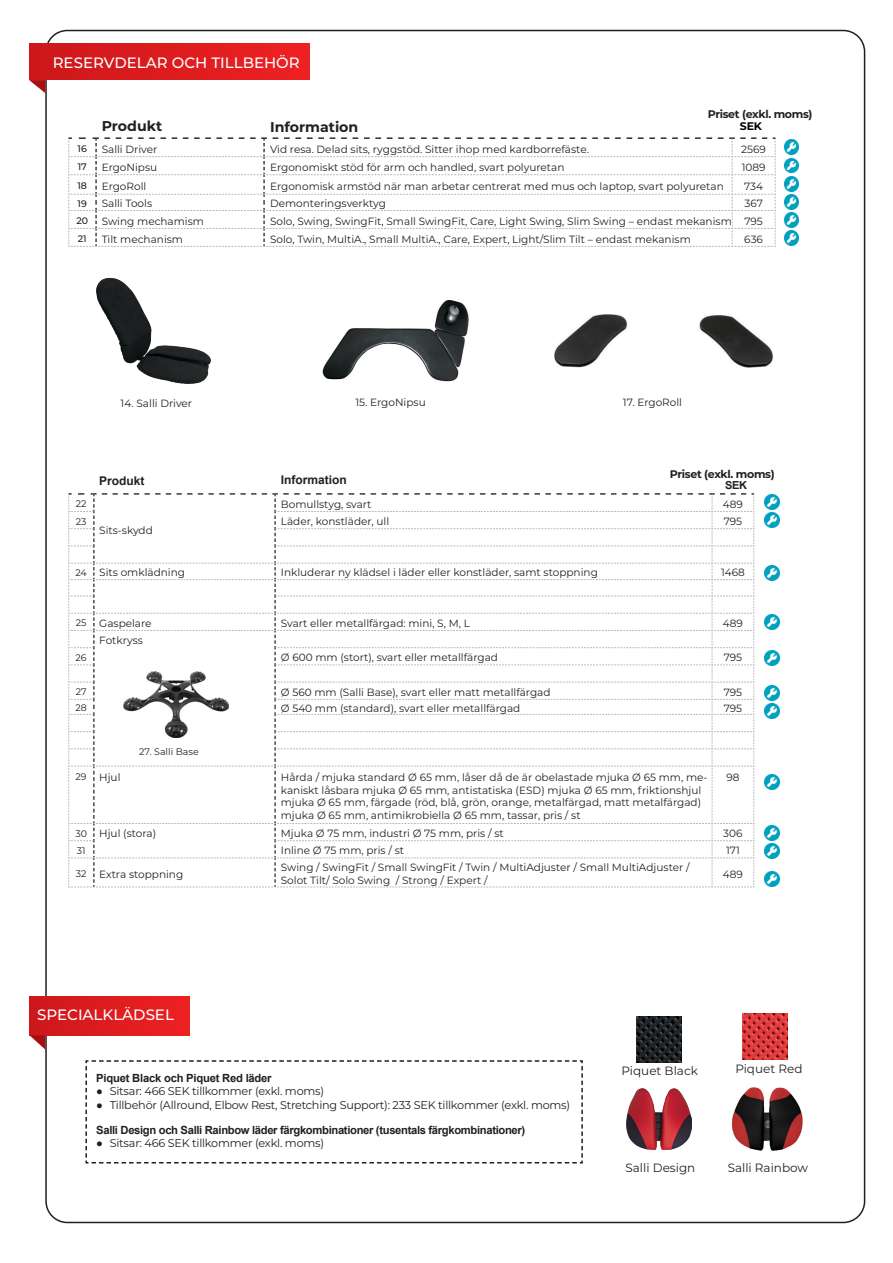
<style>
.page{position:relative;width:893px;height:1263px;background:#fff}
.page>*{position:absolute;margin:0;border:0;box-sizing:border-box;transform-origin:0 0}
.rED_RIBBON{font:500 15px "Montserrat";color:#fff}
.t1{font:700 14.1px "Montserrat";color:#231f20}
.t2{font:12px "Montserrat";color:#231f20}
.t3{font:700 12px "Arial";color:#231f20}
.t4{font:11.25px "Montserrat";letter-spacing:-.02em;color:#231f20}
.t5{font:700 11.25px "Arial";letter-spacing:-.03em;color:#231f20}
.t6{font:700 10.95px "Montserrat";letter-spacing:-.03em;color:#231f20}
.t7{font:700 10.95px "Montserrat";color:#000001}
.t8{font:700 10.95px "Arial";color:#231f20}
.Takasivu{font:10.5px/12.6px "Montserrat";color:#231f20}
.Backpage_smaller_text{font:10.5px "Montserrat";color:#231f20}
.Takasivu-2{font:9.45px "Montserrat";color:#231f20}
.Backpage_smaller_text-2{font:9.45px "Montserrat";color:#231f20}
.Takasivu-3{font:500 9.45px "Montserrat";color:#231f20}
.s1{font-family:"Arial"}
</style>
<div class="page">
<img style="left:732px;top:1087px;width:71px;height:64px">
<img style="left:627px;top:1088px;width:64px;height:62px">
<img style="left:636px;top:1017px;width:46px;height:45px">
<img style="left:742px;top:1013px;width:46px;height:46px">
<img style="left:322px;top:300px;width:147px;height:82px">
<img style="left:96px;top:278px;width:115px;height:106px">
<div style="left:29px;top:44px;width:281px;height:36px;background:linear-gradient(to right,#cc181b,#ee2123)"></div>
<svg style="left:29px;top:80px;width:16px;height:13px"></svg>
<div style="left:30px;top:996px;width:160px;height:39px;background:linear-gradient(to right,#cc181b,#ee2123)"></div>
<svg style="left:30px;top:1035px;width:15px;height:14px"></svg>
<svg style="left:85px;top:1060px;width:498px;height:104px"></svg>
<img style="left:784px;top:140px;width:15px;height:15px">
<img style="left:784px;top:158px;width:15px;height:15px">
<img style="left:784px;top:176px;width:15px;height:15px">
<img style="left:784px;top:194px;width:15px;height:15px">
<img style="left:784px;top:213px;width:15px;height:15px">
<img style="left:784px;top:231px;width:15px;height:15px">
<img style="left:765px;top:494px;width:14px;height:15px">
<img style="left:765px;top:513px;width:14px;height:15px">
<img style="left:765px;top:565px;width:14px;height:15px">
<img style="left:765px;top:615px;width:14px;height:15px">
<img style="left:765px;top:650px;width:14px;height:15px">
<img style="left:765px;top:686px;width:14px;height:15px">
<img style="left:765px;top:704px;width:14px;height:15px">
<img style="left:765px;top:775px;width:14px;height:14px">
<img style="left:765px;top:825px;width:14px;height:15px">
<img style="left:765px;top:844px;width:14px;height:14px">
<img style="left:764px;top:872px;width:15px;height:15px">
<svg style="left:68px;top:137px;width:708px;height:110px"></svg>
<svg style="left:68px;top:493px;width:686px;height:395px"></svg>
<img style="left:554px;top:314px;width:218px;height:53px">
<img style="left:123px;top:672px;width:106px;height:65px">
<p class="rED_RIBBON" style="left:53px;top:52px;width:249px">RESERVDELAR OCH TILLBEHÖR</p>
<p class="t6" style="left:708px;top:107px;width:106px">Priset (exkl. moms)</p>
<p class="t1" style="left:102px;top:116px;width:62px">Produkt</p>
<p class="t1" style="left:270px;top:117px;width:90px">Information</p>
<p class="t7" style="left:740px;top:119px;width:23px">SEK</p>
<p class="Takasivu-3" style="left:78px;top:142px;width:11px">16</p>
<p class="Takasivu" style="left:102px;top:142px;width:57px">Salli Driver</p>
<p class="Takasivu" style="left:270px;top:142px;width:320px">Vid resa. Delad sits, ryggstöd. Sitter ihop med kardborrefäste.</p>
<p class="Takasivu" style="left:741px;top:142px;width:26px">2569</p>
<p class="Takasivu-3" style="left:78px;top:160px;width:11px">17</p>
<p class="Takasivu" style="left:102px;top:160px;width:57px">ErgoNipsu</p>
<p class="Takasivu" style="left:270px;top:160px;width:296px">Ergonomiskt stöd för arm och handled, svart polyuretan</p>
<p class="Takasivu" style="left:742px;top:160px;width:25px">1089</p>
<p class="Takasivu-3" style="left:77px;top:179px;width:11px">18</p>
<p class="Takasivu" style="left:102px;top:179px;width:46px">ErgoRoll</p>
<p class="Takasivu" style="left:270px;top:179px;width:455px">Ergonomisk armstöd när man arbetar centrerat med mus och laptop, svart polyuretan</p>
<p class="Takasivu" style="left:744px;top:179px;width:20px">734</p>
<p class="Takasivu-3" style="left:78px;top:197px;width:11px">19</p>
<p class="Takasivu" style="left:102px;top:197px;width:52px">Salli Tools</p>
<p class="Takasivu" style="left:270px;top:197px;width:117px">Demonteringsverktyg</p>
<p class="Takasivu" style="left:744px;top:197px;width:20px">367</p>
<p class="Takasivu-3" style="left:76px;top:214px;width:13px">20</p>
<p class="Takasivu" style="left:102px;top:214px;width:104px">Swing mechamism</p>
<p class="Takasivu" style="left:270px;top:214px;width:463px">Solo, Swing, SwingFit, Small SwingFit, Care, Light Swing, Slim Swing – endast mekanism</p>
<p class="Takasivu" style="left:744px;top:214px;width:20px">795</p>
<p class="Takasivu-3" style="left:78px;top:232px;width:10px">21</p>
<p class="Takasivu" style="left:102px;top:232px;width:83px">Tilt mechanism</p>
<p class="Takasivu" style="left:270px;top:232px;width:422px">Solo, Twin, MultiA., Small MultiA., Care, Expert, Light/Slim Tilt – endast mekanism</p>
<p class="Takasivu" style="left:744px;top:232px;width:20px">636</p>
<p class="Backpage_smaller_text" style="left:121px;top:396px;width:73px">14. Salli Driver</p>
<p class="Backpage_smaller_text" style="left:355px;top:395px;width:72px">15. ErgoNipsu</p>
<p class="Backpage_smaller_text" style="left:623px;top:395px;width:61px">17. ErgoRoll</p>
<p class="Takasivu-2" style="left:76px;top:498px;width:12px">22</p>
<p class="t3" style="left:99px;top:472px;width:47px">Produkt</p>
<p class="t3" style="left:281px;top:471px;width:67px">Information</p>
<p class="t6" style="left:670px;top:466px;width:106px">Priset (exkl. moms)</p>
<p class="t8" style="left:725px;top:477px;width:24px">SEK</p>
<p class="Takasivu" style="left:281px;top:498px;width:92px">Bomullstyg, svart</p>
<p class="Takasivu" style="left:723px;top:498px;width:22px">489</p>
<p class="Takasivu-2" style="left:76px;top:515px;width:12px">23</p>
<p class="Takasivu" style="left:281px;top:515px;width:110px">Läder, konstläder, ull</p>
<p class="Takasivu" style="left:724px;top:515px;width:20px">795</p>
<p class="Takasivu" style="left:99px;top:523px;width:55px">Sits-skydd</p>
<p class="Takasivu-2" style="left:75px;top:566px;width:13px">24</p>
<p class="Takasivu" style="left:99px;top:566px;width:87px">Sits omklädning</p>
<p class="Takasivu" style="left:281px;top:566px;width:319px">Inkluderar ny klädsel i läder eller konstläder, samt stoppning</p>
<p class="Takasivu" style="left:721px;top:566px;width:25px">1468</p>
<p class="Takasivu-2" style="left:76px;top:617px;width:12px">25</p>
<p class="Takasivu" style="left:99px;top:616px;width:54px">Gaspelare</p>
<p class="Takasivu" style="left:281px;top:616px;width:191px">Svart eller metallfärgad: mini, S, M, L</p>
<p class="Takasivu" style="left:723px;top:616px;width:22px">489</p>
<p class="Takasivu" style="left:99px;top:634px;width:45px">Fotkryss</p>
<p class="Takasivu-2" style="left:76px;top:651px;width:13px">26</p>
<p class="Takasivu" style="left:281px;top:651px;width:219px">Ø 600 mm (stort), svart eller metallfärgad</p>
<p class="Takasivu" style="left:724px;top:651px;width:20px">795</p>
<p class="Takasivu-2" style="left:76px;top:685px;width:12px">27</p>
<p class="Takasivu" style="left:281px;top:685px;width:271px">Ø 560 mm (Salli Base), svart eller matt metallfärgad</p>
<p class="Takasivu" style="left:724px;top:685px;width:20px">795</p>
<p class="Takasivu-2" style="left:75px;top:702px;width:13px">28</p>
<p class="Takasivu" style="left:281px;top:701px;width:241px">Ø 540 mm (standard), svart eller metallfärgad</p>
<p class="Takasivu" style="left:724px;top:701px;width:20px">795</p>
<p class="Backpage_smaller_text-2" style="left:139px;top:745px;width:61px">27. Salli Base</p>
<p class="Takasivu-2" style="left:76px;top:770px;width:13px">29</p>
<p class="Takasivu" style="left:99px;top:770px;width:23px">Hjul</p>
<p class="Takasivu" style="left:281px;top:770px;width:428px">Hårda / mjuka standard Ø 65 mm, låser då de är obelastade mjuka Ø 65 mm, me&shy;kaniskt låsbara mjuka Ø 65 mm, antistatiska (ESD) mjuka Ø 65 mm, friktionshjul mjuka Ø 65 mm, färgade (röd, blå, grön, orange, metalfärgad, matt metalfärgad) mjuka Ø 65 mm, antimikrobiella Ø 65 mm, tassar, pris / st</p>
<p class="Takasivu" style="left:726px;top:770px;width:15px">98</p>
<p class="Takasivu-2" style="left:75px;top:827px;width:13px">30</p>
<p class="Takasivu" style="left:99px;top:827px;width:59px">Hjul (stora)</p>
<p class="Takasivu" style="left:281px;top:827px;width:224px">Mjuka Ø 75 mm, industri Ø 75 mm, pris / st</p>
<p class="Takasivu" style="left:723px;top:827px;width:21px">306</p>
<p class="Takasivu-2" style="left:77px;top:844px;width:10px">31</p>
<p class="Takasivu" style="left:281px;top:844px;width:125px">Inline Ø 75 mm, pris / st</p>
<p class="Takasivu" style="left:726px;top:844px;width:15px">171</p>
<p class="Takasivu-2" style="left:76px;top:867px;width:12px">32</p>
<p class="Takasivu" style="left:99px;top:867px;width:86px">Extra stoppning</p>
<p class="Takasivu" style="left:281px;top:861px;width:410px">Swing / SwingFit / Small SwingFit / Twin / MultiAdjuster / Small MultiAdjuster /<br>Solot Tilt/ Solo Swing / Strong / Expert /</p>
<p class="Takasivu" style="left:723px;top:867px;width:22px">489</p>
<p class="rED_RIBBON" style="left:37px;top:1004px;width:138px">SPECIALKLÄDSEL</p>
<p class="t5" style="left:96px;top:1070px;width:177px">Piquet Black och Piquet Red läder</p>
<p class="t4" style="left:96px;top:1084px;width:229px"><span class="s1">●</span> Sitsar: 466 SEK tillkommer (exkl. moms)</p>
<p class="t4" style="left:96px;top:1097px;width:475px"><span class="s1">●</span> Tillbehör (Allround, Elbow Rest, Stretching Support): 233 SEK tillkommer (exkl. moms)</p>
<p class="t5" style="left:96px;top:1122px;width:430px">Salli Design och Salli Rainbow läder färgkombinationer (tusentals färgkombinationer)</p>
<p class="t4" style="left:96px;top:1135px;width:229px"><span class="s1">●</span> Sitsar: 466 SEK tillkommer (exkl. moms)</p>
<p class="t2" style="left:622px;top:1062px;width:78px">Piquet Black</p>
<p class="t2" style="left:735px;top:1060px;width:69px">Piquet Red</p>
<p class="t2" style="left:625px;top:1159px;width:71px">Salli Design</p>
<p class="t2" style="left:728px;top:1160px;width:82px">Salli Rainbow</p>
</div>
